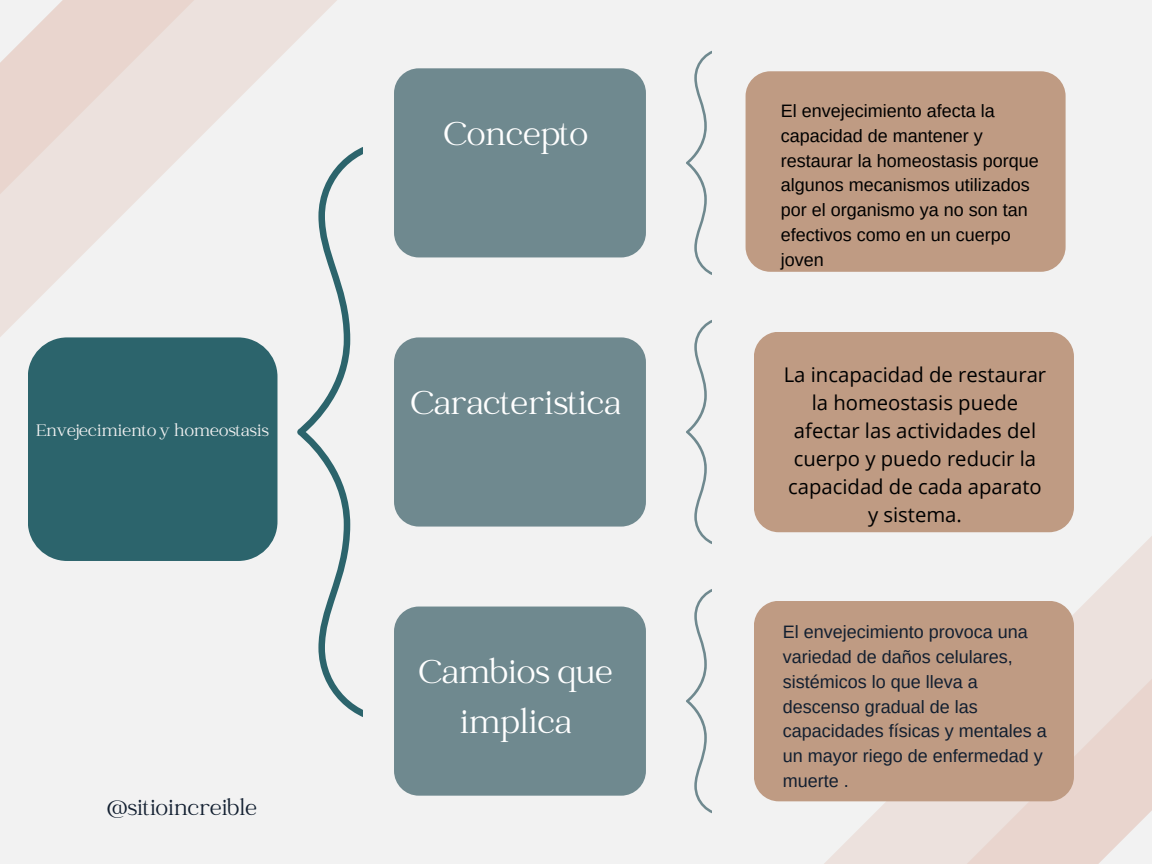
<style>
.page{position:relative;width:1152px;height:864px;background:#f2f2f2}
.page>*{position:absolute;margin:0;border:0;box-sizing:border-box;transform-origin:0 0}
.t1{font:36px/49.5px "Catchy Mager";color:#fff;text-align:center}
.t2{font:24px "Catchy Mager";color:#121f30}
.t3{font:20.25px/28.2px "Open Sans";color:#000;text-align:center}
.t4{font:18.3px "Catchy Mager";color:#f2f2f2}
.t5{font:18px/24.8px "Arimo";color:#121f30}
.t6{font:18px/24.8px "Arimo";color:#000}
</style>
<div class="page">
<svg style="left:297px;top:147px;width:65px;height:570px"></svg>
<div style="left:28px;top:337px;width:249px;height:224px;background:#2c646c;border-radius:39px"></div>
<div style="left:394px;top:607px;width:252px;height:189px;background:#6f898f;border-radius:25px"></div>
<svg style="left:686px;top:50px;width:26px;height:225px"></svg>
<svg style="left:686px;top:320px;width:26px;height:224px"></svg>
<svg style="left:686px;top:589px;width:26px;height:225px"></svg>
<svg style="left:818px;top:532px;width:334px;height:332px"></svg>
<svg style="left:961px;top:666px;width:191px;height:198px;background:#ead9d4"></svg>
<div style="left:754px;top:601px;width:320px;height:200px;background:#bf9b83;border-radius:25px"></div>
<div style="left:394px;top:337px;width:252px;height:190px;background:#6f898f;border-radius:25px"></div>
<div style="left:394px;top:68px;width:252px;height:189px;background:#6f898f;border-radius:25px"></div>
<div style="left:754px;top:332px;width:320px;height:200px;background:#bf9b83;border-radius:25px"></div>
<div style="left:746px;top:71px;width:320px;height:201px;background:#bf9b83;border-radius:25px"></div>
<svg style="left:0;top:0;width:337px;height:337px"></svg>
<svg style="left:0;top:0;width:194px;height:203px;background:#ebddd8"></svg>
<p class="t4" style="left:36px;top:422px;width:234px">Envejecimiento y homeostasis</p>
<h1 class="t2" style="left:107px;top:796px;width:151px">@sitioincreible</h1>
<p class="t1" style="left:444px;top:112px;width:146px">Concepto</p>
<p class="t1" style="left:411px;top:381px;width:212px">Caracteristica</p>
<h3 class="t1" style="left:419px;top:650px;width:196px">Cambios que implica</h3>
<h1 class="t6" style="left:781px;top:99px;width:260px">El envejecimiento afecta la capacidad de mantener y restaurar la homeostasis porque algunos mecanismos utilizados por el organismo ya no son tan efectivos como en un cuerpo joven</h1>
<p class="t3" style="left:784px;top:360px;width:264px">La incapacidad de restaurar la homeostasis puede afectar las actividades del cuerpo y puedo reducir la capacidad de cada aparato y sistema.</p>
<h2 class="t5" style="left:783px;top:620px;width:247px">El envejecimiento provoca una variedad de daños celulares, sistémicos lo que lleva a</h2>
<h1 class="t5" style="left:783px;top:694px;width:265px">descenso gradual de las capacidades físicas y mentales a un mayor riego de enfermedad y muerte .</h1>
</div>
